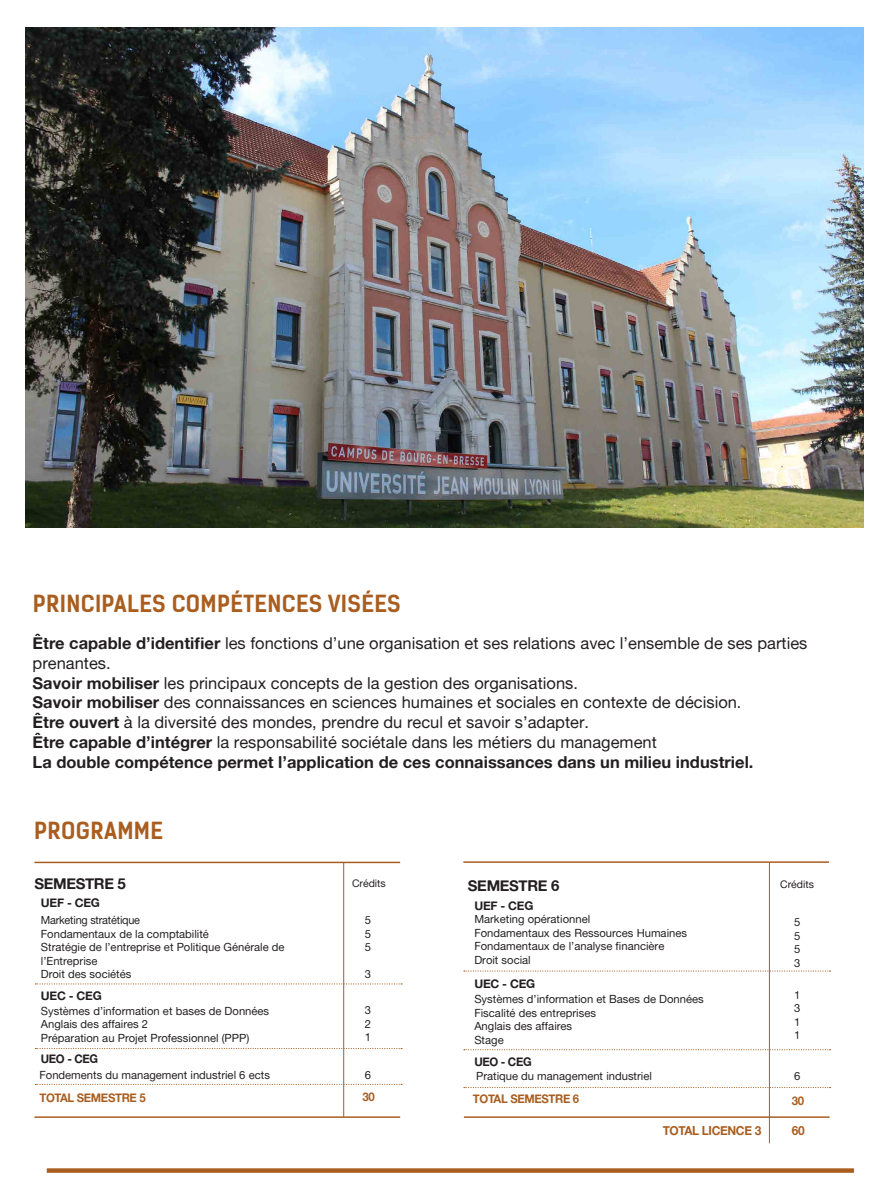
<style>
.page{position:relative;width:893px;height:1191px;background:#fff}
.page>*{position:absolute;margin:0;border:0;box-sizing:border-box;transform-origin:0 0}
.t1{font:700 22.5px "Kelson Sans";letter-spacing:.015em;color:#a95e20}
.t2{font:16.5px/19.8px "Alte Haas Grotesk";color:#231f20}
.t3{font:15px "Alte Haas Grotesk Bold";letter-spacing:-.025em;color:#231f20}
.t4{font:12.6px "Alte Haas Grotesk Bold";letter-spacing:-.03em;color:#a95e20;scale:.95 1}
.t5{font:12px "Alte Haas Grotesk Bold";letter-spacing:-.03em;color:#a95e20;scale:.95 1}
.t6{font:12px "Alte Haas Grotesk Bold";letter-spacing:-.02em;color:#231f20}
.t7{font:12px "Alte Haas Grotesk Bold";letter-spacing:-.02em;color:#231f20;scale:.95 1}
.t8{font:11.25px/13.5px "Alte Haas Grotesk";color:#231f20}
.t9{font:11.25px "Alte Haas Grotesk";letter-spacing:-.02em;color:#231f20}
.t10{font:10.5px "Alte Haas Grotesk";color:#231f20}
.s1{font-family:"Alte Haas Grotesk Bold"}
</style>
<div class="page">
<svg style="left:47px;top:1168px;width:807px;height:4px;background:#af6b32"></svg>
<img style="left:26px;top:28px;width:837px;height:499px">
<hr style="left:463px;top:861px;width:366px;height:2px;background:#a95e20">
<hr style="left:34px;top:861px;width:366px;height:2px;background:#a95e20">
<hr style="left:343px;top:862px;width:1px;height:255px;background:#a95e20">
<hr style="left:769px;top:862px;width:1px;height:281px;background:#a95e20">
<svg style="left:35px;top:983px;width:367px;height:1px"></svg>
<svg style="left:35px;top:1048px;width:367px;height:1px"></svg>
<svg style="left:35px;top:1083px;width:367px;height:2px"></svg>
<svg style="left:464px;top:970px;width:367px;height:1px"></svg>
<svg style="left:464px;top:1049px;width:367px;height:1px"></svg>
<svg style="left:464px;top:1087px;width:367px;height:1px"></svg>
<hr style="left:464px;top:1116px;width:366px;height:1px;background:#a95e20">
<hr style="left:34px;top:1116px;width:366px;height:1px;background:#a95e20">
<p class="t1" style="left:33px;top:590px;width:370px">PRINCIPALES COMPÉTENCES VISÉES</p>
<p class="t2" style="left:33px;top:633px;width:776px"><span class="s1">Être capable d’identifier</span> les fonctions d’une organisation et ses relations avec l’ensemble de ses parties prenantes.<br><span class="s1">Savoir mobiliser</span> les principaux concepts de la gestion des organisations.<br><span class="s1">Savoir mobiliser</span> des connaissances en sciences humaines et sociales en contexte de décision.<br><span class="s1">Être ouvert</span> à la diversité des mondes, prendre du recul et savoir s’adapter.<br><span class="s1">Être capable d’intégrer</span> la responsabilité sociétale dans les métiers du management<br><span class="s1">La double compétence permet l’application de ces connaissances dans un milieu industriel.</span></p>
<p class="t1" style="left:34px;top:816px;width:130px">PROGRAMME</p>
<p class="t3" style="left:34px;top:874px;width:93px">SEMESTRE 5</p>
<p class="t6" style="left:41px;top:895px;width:61px">UEF - CEG</p>
<p class="t9" style="left:41px;top:913px;width:101px">Marketing stratétique</p>
<p class="t8" style="left:41px;top:926px;width:170px">Fondamentaux de la comptabilité</p>
<p class="t8" style="left:41px;top:940px;width:245px">Stratégie de l’entreprise et Politique Générale de l’Entreprise</p>
<p class="t8" style="left:41px;top:967px;width:92px">Droit des sociétés</p>
<p class="t6" style="left:41px;top:988px;width:62px">UEC - CEG</p>
<p class="t10" style="left:352px;top:876px;width:35px">Crédits</p>
<p class="t8" style="left:365px;top:913px;width:8px">5</p>
<p class="t8" style="left:365px;top:926px;width:8px">5</p>
<p class="t8" style="left:365px;top:940px;width:8px">5</p>
<p class="t8" style="left:365px;top:967px;width:8px">3</p>
<p class="t8" style="left:365px;top:1003px;width:8px">3</p>
<p class="t8" style="left:365px;top:1017px;width:8px">2</p>
<p class="t8" style="left:365px;top:1030px;width:8px">1</p>
<p class="t8" style="left:41px;top:1004px;width:230px">Systèmes d’information et bases de Données<br>Anglais des affaires 2<br>Préparation au Projet Professionnel (PPP)</p>
<p class="t7" style="left:41px;top:1051px;width:62px">UEO - CEG</p>
<p class="t8" style="left:39px;top:1067px;width:232px">Fondements du management industriel 6 ects</p>
<p class="t8" style="left:365px;top:1068px;width:8px">6</p>
<p class="t5" style="left:39px;top:1090px;width:113px">TOTAL SEMESTRE 5</p>
<p class="t5" style="left:363px;top:1089px;width:14px">30</p>
<p class="t3" style="left:468px;top:876px;width:93px">SEMESTRE 6</p>
<p class="t6" style="left:474px;top:898px;width:61px">UEF - CEG</p>
<p class="t8" style="left:474px;top:912px;width:117px">Marketing opérationnel</p>
<p class="t8" style="left:474px;top:925px;width:214px">Fondamentaux des Ressources Humaines</p>
<p class="t8" style="left:474px;top:939px;width:192px">Fondamentaux de l’analyse financière<br>Droit social</p>
<p class="t6" style="left:474px;top:976px;width:62px">UEC - CEG</p>
<p class="t10" style="left:780px;top:877px;width:35px">Crédits</p>
<p class="t8" style="left:794px;top:915px;width:8px">5</p>
<p class="t8" style="left:794px;top:928px;width:8px">5</p>
<p class="t8" style="left:794px;top:942px;width:8px">5</p>
<p class="t8" style="left:794px;top:955px;width:8px">3</p>
<p class="t8" style="left:794px;top:987px;width:8px">1</p>
<p class="t8" style="left:794px;top:1001px;width:8px">3</p>
<p class="t8" style="left:794px;top:1014px;width:8px">1</p>
<p class="t8" style="left:794px;top:1028px;width:8px">1</p>
<p class="t8" style="left:474px;top:992px;width:231px">Systèmes d’information et Bases de Données</p>
<p class="t8" style="left:474px;top:1005px;width:123px">Fiscalité des entreprises</p>
<p class="t8" style="left:474px;top:1019px;width:99px">Anglais des affaires<br>Stage</p>
<p class="t7" style="left:474px;top:1054px;width:62px">UEO - CEG</p>
<p class="t8" style="left:476px;top:1068px;width:177px">Pratique du management industriel</p>
<p class="t8" style="left:794px;top:1069px;width:8px">6</p>
<p class="t5" style="left:473px;top:1091px;width:113px">TOTAL SEMESTRE 6</p>
<p class="t5" style="left:792px;top:1093px;width:14px">30</p>
<p class="t4" style="left:663px;top:1123px;width:105px">TOTAL LICENCE 3</p>
<p class="t4" style="left:792px;top:1122px;width:15px">60</p>
</div>
